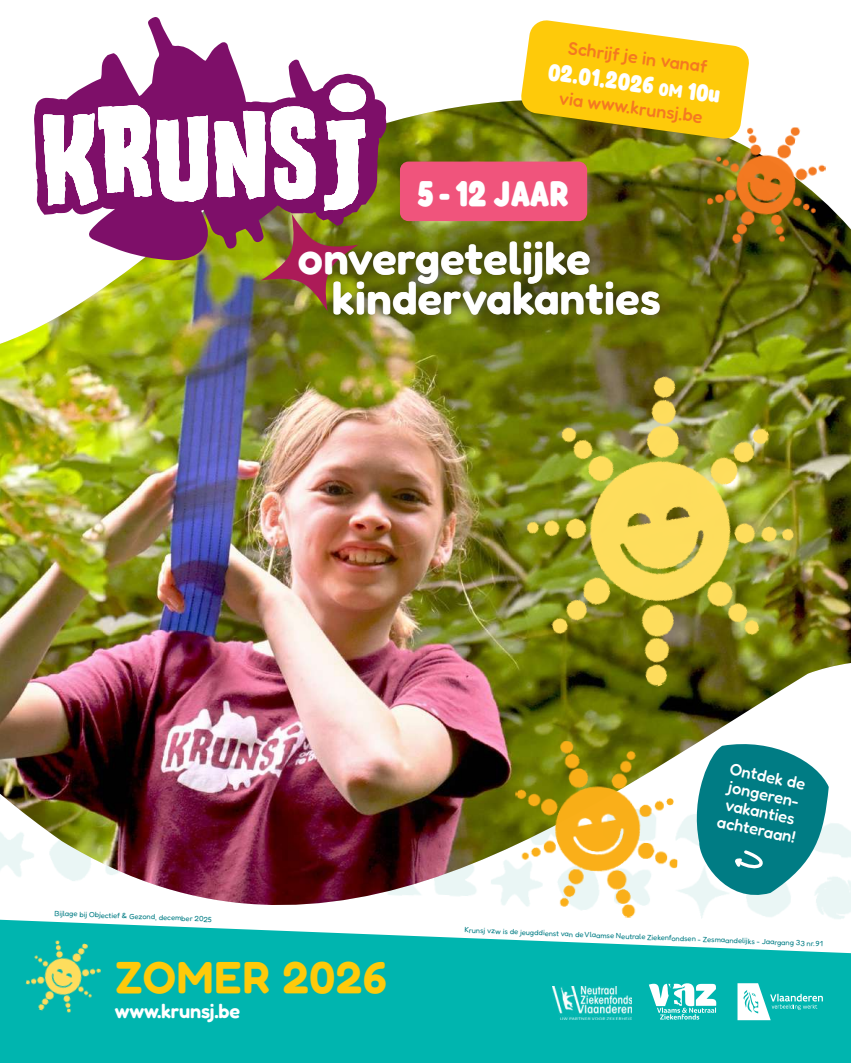
<style>
.page{position:relative;width:851px;height:1063px;background:#fff}
.page>*{position:absolute;margin:0;border:0;box-sizing:border-box;transform-origin:0 0}
.t1{font:300 45px/40.5px "Fredoka";letter-spacing:.01em;color:#fff}
.t2{font:300 45px "Fredoka";letter-spacing:.02em;color:#feca0a}
.t3{font:700 36px "Fredoka Condensed";letter-spacing:-.01em;color:#fff}
.t4{font:700 24px "Fredoka Condensed";color:#fff}
.t5{font:300 19.8px "Fredoka";letter-spacing:-.01em;color:#fff}
.t6{font:300 18px "Fredoka";color:#f47921}
.t7{font:300 16.5px/18px "Fredoka";color:#fff}
.t8{font:300 7.5px "Fredoka";color:#007c84}
.s1{font-size:18px}
</style>
<div class="page">
<img style="left:0;top:100px;width:850px;height:820px">
<svg style="left:0;top:920px;width:850px;height:143px;background:#21beb9"></svg>
<svg style="left:737px;top:983px;width:85px;height:37px"></svg>
<svg style="left:648px;top:983px;width:68px;height:37px"></svg>
<img style="left:552px;top:986px;width:79px;height:33px">
<svg style="left:689px;top:737px;width:139px;height:168px"></svg>
<div style="left:285px;top:227px;width:387px;height:101px;background:#231f20;opacity:.81"></div>
<img style="left:261px;top:214px;width:97px;height:97px;border-radius:31px">
<div style="left:400px;top:162px;width:187px;height:59px;background:#f0547c;border-radius:9px"></div>
<svg style="left:520px;top:20px;width:229px;height:120px;background:#ebc52c"></svg>
<svg style="left:34px;top:17px;width:352px;height:244px"></svg>
<svg style="left:329px;top:83px;width:37px;height:29px"></svg>
<svg style="left:43px;top:105px;width:165px;height:100px"></svg>
<svg style="left:214px;top:106px;width:101px;height:94px"></svg>
<svg style="left:324px;top:119px;width:41px;height:92px"></svg>
<img style="left:483px;top:349px;width:355px;height:365px">
<img style="left:703px;top:119px;width:126px;height:133px">
<img style="left:511px;top:739px;width:170px;height:180px">
<img style="left:21px;top:933px;width:85px;height:88px">
<h3 class="t6" style="left:570px;top:37px;width:142px;rotate:8deg">Schrijf je in vanaf</h3>
<h3 class="t4" style="left:550px;top:57px;width:175px;rotate:8deg">02.01.2026 <span class="s1">OM</span> 10u</h3>
<h3 class="t6" style="left:561px;top:86px;width:146px;rotate:8deg">via www.krunsj.be</h3>
<h2 class="t3" style="left:417px;top:172px;width:153px">5 - 12 JAAR</h2>
<h1 class="t1" style="left:332px;top:238px;width:330px;text-indent:-34px">onvergetelijke kindervakanties</h1>
<p class="t8" style="left:55px;top:909px;width:159px;rotate:2deg">Bijlage bij Objectief &amp; Gezond, december 2025</p>
<h3 class="t7" style="left:730px;top:759px;width:81px;rotate:12deg">Ontdek de jongeren&shy;vakanties achteraan!</h3>
<p class="t8" style="left:464px;top:926px;width:360px;rotate:2deg">Krunsj vzw is de jeugddienst van de Vlaamse Neutrale Ziekenfondsen - Zesmaandelijks - Jaargang 33 nr.91</p>
<h1 class="t2" style="left:116px;top:950px;width:272px">ZOMER 2026</h1>
<h3 class="t5" style="left:115px;top:999px;width:127px">www.krunsj.be</h3>
</div>
